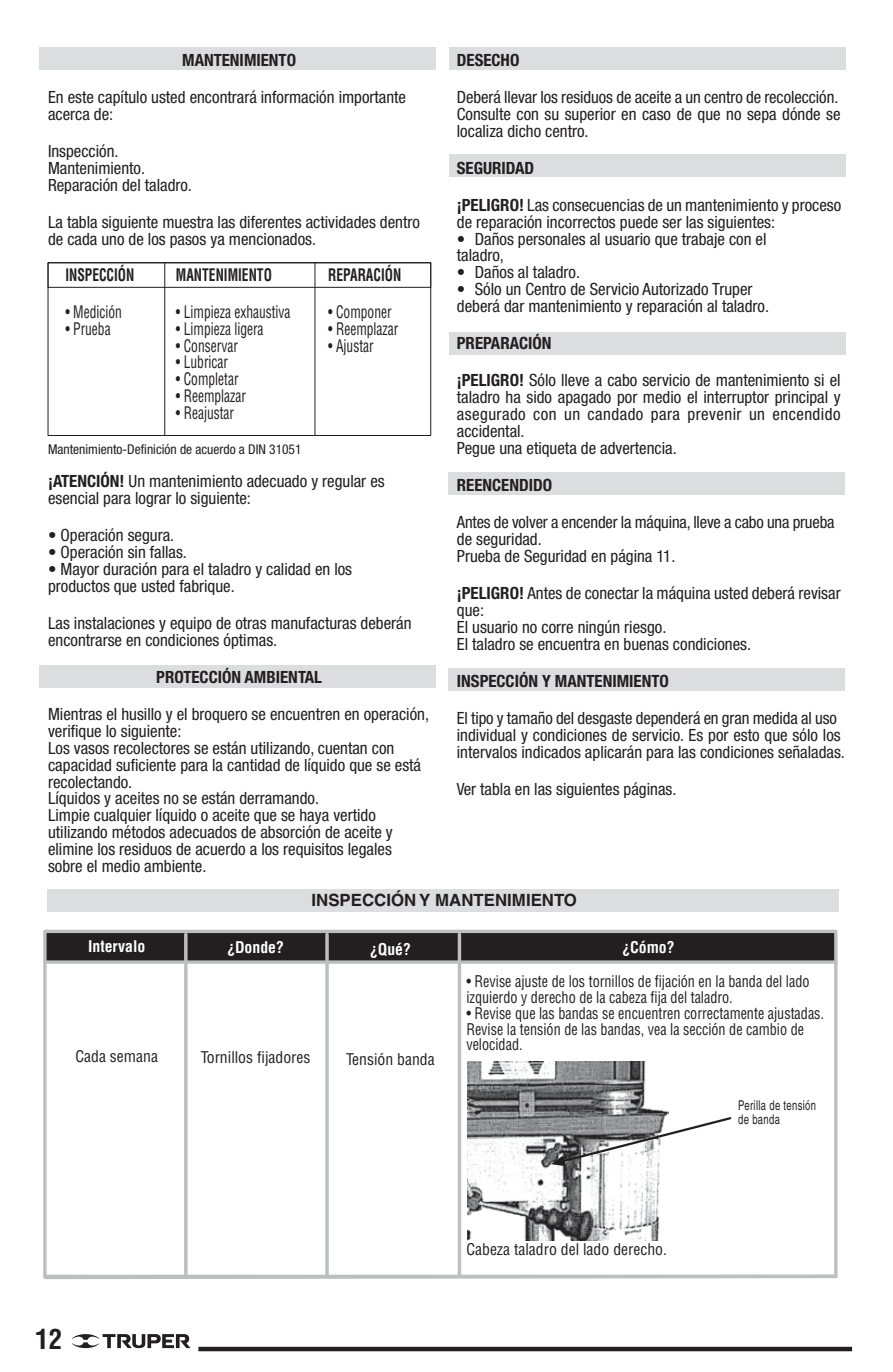
<style>
.page{position:relative;width:893px;height:1372px;background:#fff}
.page>*{position:absolute;margin:0;border:0;box-sizing:border-box;transform-origin:0 0}
.t1{font:700 condensed 27px "Helvetica";color:#231f20}
.t2{font:condensed 16.88px/16.9px "Helvetica Neue";color:#231f20}
.t3{font:condensed 16.88px "Helvetica";color:#231f20;scale:.8 1}
.t4{font:700 condensed 16.88px "Helvetica Neue";color:#231f20}
.t5{font:700 condensed 16.88px "Helvetica";color:#231f20;scale:.8 1}
.t6{font:700 16.88px "Helvetica";color:#231f20}
.t7{font:condensed 15.75px/15.8px "Helvetica";color:#231f20;scale:.9 1}
.t8{font:condensed 15.75px "Helvetica";color:#231f20}
.t9{font:700 condensed 15.75px "Helvetica";color:#fff}
.t10{font:condensed 13.5px "Helvetica Neue";color:#231f20}
.t11{font:13.5px/13.5px "Helvetica";letter-spacing:.035em;color:#231f20;scale:.7 1}
.s1{font-weight:700}
</style>
<div class="page">
<svg style="left:72px;top:1334px;width:118px;height:13px"></svg>
<div style="left:198px;top:1346px;width:654px;height:5px;background:#231f20"></div>
<div style="left:40px;top:665px;width:396px;height:22px;background:#dcddde"></div>
<div style="left:448px;top:472px;width:396px;height:23px;background:#dcddde"></div>
<div style="left:449px;top:668px;width:396px;height:22px;background:#dcddde"></div>
<div style="left:449px;top:154px;width:396px;height:23px;background:#dcddde"></div>
<div style="left:449px;top:332px;width:396px;height:23px;background:#dcddde"></div>
<div style="left:449px;top:47px;width:396px;height:23px;background:#dcddde"></div>
<div style="left:40px;top:47px;width:396px;height:23px;background:#dcddde"></div>
<div style="left:48px;top:262px;width:383px;height:174px;border:1px solid #231f20"></div>
<div style="left:48px;top:262px;width:383px;height:25px;border:1px solid #231f20"></div>
<hr style="left:164px;top:263px;width:1px;height:172px;background:#231f20">
<hr style="left:315px;top:263px;width:1px;height:172px;background:#231f20">
<div style="left:47px;top:889px;width:792px;height:23px;background:#dcddde"></div>
<svg style="left:43px;top:1272px;width:795px;height:8px"></svg>
<div style="left:45px;top:931px;width:791px;height:31px;background:#231f20"></div>
<hr style="left:45px;top:960px;width:791px;height:3px;background:#bcbec0">
<svg style="left:184px;top:934px;width:4px;height:339px"></svg>
<hr style="left:458px;top:934px;width:3px;height:342px;background:#bcbec0">
<svg style="left:325px;top:934px;width:4px;height:339px"></svg>
<img style="left:468px;top:1061px;width:200px;height:179px">
<svg style="left:551px;top:1115px;width:181px;height:51px"></svg>
<div style="left:43px;top:929px;width:794px;height:348px;border:3px solid #bcbec0"></div>
<p class="t4" style="left:182px;top:49px;width:115px">MANTENIMIENTO</p>
<p class="t2" style="left:48px;top:88px;width:360px">En este capítulo usted encontrará información importante acerca de:</p>
<p class="t2" style="left:48px;top:142px;width:145px">Inspección.<br>Mantenimiento.<br>Reparación del taladro.</p>
<p class="t2" style="left:48px;top:213px;width:373px">La tabla siguiente muestra las diferentes actividades dentro de cada uno de los pasos ya mencionados.</p>
<p class="t5" style="left:65px;top:264px;width:88px">INSPECCIÓN</p>
<p class="t3" style="left:65px;top:301px;width:72px">• Medición</p>
<p class="t3" style="left:65px;top:318px;width:58px">• Prueba</p>
<p class="t5" style="left:176px;top:264px;width:122px">MANTENIMIENTO</p>
<p class="t3" style="left:176px;top:301px;width:145px">• Limpieza exhaustiva</p>
<p class="t3" style="left:176px;top:318px;width:111px">• Limpieza ligera</p>
<p class="t3" style="left:176px;top:335px;width:79px">• Conservar</p>
<p class="t3" style="left:176px;top:352px;width:67px">• Lubricar</p>
<p class="t3" style="left:176px;top:368px;width:80px">• Completar</p>
<p class="t3" style="left:176px;top:385px;width:89px">• Reemplazar</p>
<p class="t3" style="left:176px;top:402px;width:74px">• Reajustar</p>
<p class="t5" style="left:328px;top:264px;width:93px">REPARACIÓN</p>
<p class="t3" style="left:328px;top:301px;width:81px">• Componer</p>
<p class="t3" style="left:328px;top:318px;width:89px">• Reemplazar</p>
<p class="t3" style="left:328px;top:335px;width:58px">• Ajustar</p>
<p class="t10" style="left:48px;top:441px;width:255px">Mantenimiento-Definición de acuerdo a DIN 31051</p>
<p class="t2" style="left:48px;top:472px;width:338px"><span class="s1">¡ATENCIÓN!</span> Un mantenimiento adecuado y regular es esencial para lograr lo siguiente:</p>
<p class="t2" style="left:48px;top:526px;width:128px">• Operación segura.</p>
<p class="t2" style="left:48px;top:543px;width:140px">• Operación sin fallas.</p>
<p class="t2" style="left:48px;top:560px;width:306px">• Mayor duración para el taladro y calidad en los productos que usted fabrique.</p>
<p class="t2" style="left:48px;top:614px;width:365px">Las instalaciones y equipo de otras manufacturas deberán encontrarse en condiciones óptimas.</p>
<p class="t4" style="left:156px;top:666px;width:167px">PROTECCIÓN AMBIENTAL</p>
<p class="t2" style="left:48px;top:705px;width:382px">Mientras el husillo y el broquero se encuentren en operación, verifique lo siguiente:<br>Los vasos recolectores se están utilizando, cuentan con capacidad suficiente para la cantidad de líquido que se está recolectando.<br>Líquidos y aceites no se están derramando.<br>Limpie cualquier líquido o aceite que se haya vertido utilizando métodos adecuados de absorción de aceite y elimine los residuos de acuerdo a los requisitos legales sobre el medio ambiente.</p>
<p class="t4" style="left:457px;top:49px;width:64px">DESECHO</p>
<p class="t2" style="left:457px;top:88px;width:385px">Deberá llevar los residuos de aceite a un centro de recolección.<br>Consulte con su superior en caso de que no sepa dónde se localiza dicho centro.</p>
<p class="t4" style="left:457px;top:157px;width:79px">SEGURIDAD</p>
<p class="t2" style="left:457px;top:196px;width:386px"><span class="s1">¡PELIGRO!</span> Las consecuencias de un mantenimiento y proceso de reparación incorrectos puede ser las siguientes:</p>
<p class="t2" style="left:457px;top:230px;width:311px">• Daños personales al usuario que trabaje con el taladro,</p>
<p class="t2" style="left:457px;top:264px;width:125px">• Daños al taladro.</p>
<p class="t2" style="left:457px;top:281px;width:314px">• Sólo un Centro de Servicio Autorizado Truper deberá dar mantenimiento y reparación al taladro.</p>
<p class="t4" style="left:457px;top:333px;width:96px">PREPARACIÓN</p>
<p class="t2" style="left:457px;top:372px;width:385px"><span class="s1">¡PELIGRO!</span> Sólo lleve a cabo servicio de mantenimiento si el taladro ha sido apagado por medio el interruptor principal y asegurado con un candado para prevenir un encendido accidental.<br>Pegue una etiqueta de advertencia.</p>
<p class="t4" style="left:457px;top:475px;width:97px">REENCENDIDO</p>
<p class="t2" style="left:457px;top:513px;width:379px">Antes de volver a encender la máquina, lleve a cabo una prueba de seguridad.<br>Prueba de Seguridad en página 11.</p>
<p class="t2" style="left:457px;top:584px;width:385px"><span class="s1">¡PELIGRO!</span> Antes de conectar la máquina usted deberá revisar que:<br>El usuario no corre ningún riesgo.<br>El taladro se encuentra en buenas condiciones.</p>
<p class="t4" style="left:457px;top:670px;width:214px">INSPECCIÓN Y MANTENIMIENTO</p>
<p class="t2" style="left:457px;top:709px;width:390px">El tipo y tamaño del desgaste dependerá en gran medida al uso individual y condiciones de servicio. Es por esto que sólo los intervalos indicados aplicarán para las condiciones señaladas.</p>
<p class="t2" style="left:457px;top:780px;width:221px">Ver tabla en las siguientes páginas.</p>
<p class="t9" style="left:88px;top:935px;width:59px">Intervalo</p>
<p class="t8" style="left:75px;top:1046px;width:84px">Cada semana</p>
<p class="t6" style="left:311px;top:890px;width:267px">INSPECCIÓN Y MANTENIMIENTO</p>
<p class="t9" style="left:227px;top:937px;width:58px">¿Donde?</p>
<p class="t8" style="left:201px;top:1047px;width:111px">Tornillos fijadores</p>
<p class="t9" style="left:370px;top:939px;width:43px">¿Qué?</p>
<p class="t8" style="left:346px;top:1049px;width:90px">Tensión banda</p>
<p class="t9" style="left:622px;top:937px;width:54px">¿Cómo?</p>
<p class="t7" style="left:466px;top:973px;width:383px">• Revise ajuste de los tornillos de fijación en la banda del lado izquierdo y derecho de la cabeza fija del taladro.</p>
<p class="t7" style="left:466px;top:1005px;width:399px">• Revise que las bandas se encuentren correctamente ajustadas.<br>Revise la tensión de las bandas, vea la sección de cambio de velocidad.</p>
<p class="t11" style="left:738px;top:1098px;width:113px">Perilla de tensión de banda</p>
<h1 class="t1" style="left:35px;top:1321px;width:29px">12</h1>
<p class="t8" style="left:466px;top:1239px;width:202px">Cabeza taladro del lado derecho.</p>
</div>
